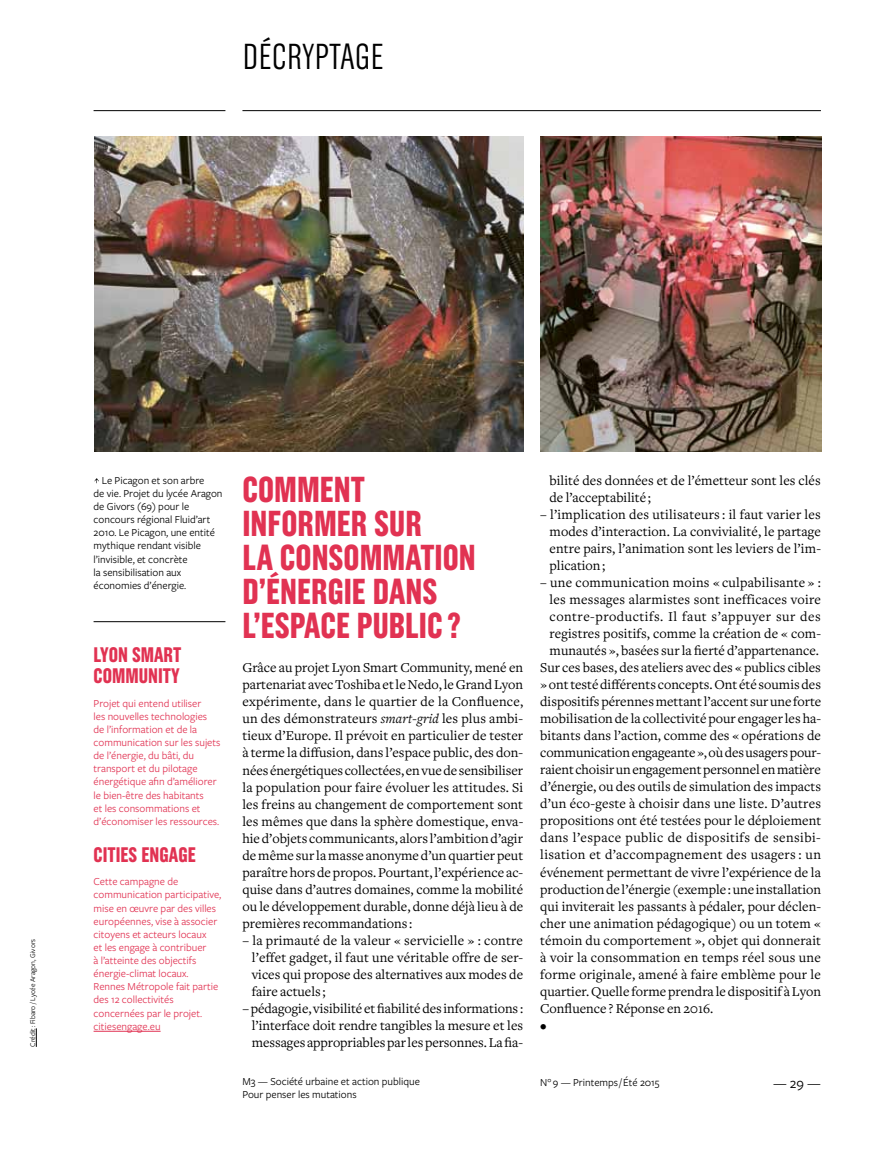
<style>
.page{position:relative;width:872px;height:1149px;background:#fff}
.page>*{position:absolute;margin:0;border:0;box-sizing:border-box;transform-origin:0 0}
.t1{font:700 36px/34px "Grotzec Head Condensed";color:#e13252}
.t2{font:300 36px "Grotzec Head Condensed";color:#000}
.t3{font:700 21px/21px "Grotzec Head Condensed";color:#e13252}
.t4{font:15px "Freight Sans";color:#000}
.t5{font:14.1px/17px "Freight Text";color:#000;text-align:justify}
.t6{font:14.1px "Freight Text";letter-spacing:.03em;color:#000}
.t7{font:14.1px "Freight Text";letter-spacing:.035em;color:#000}
.t8{font:14.1px "Freight Text";letter-spacing:.025em;color:#000}
.t9{font:14.1px "Freight Text";letter-spacing:.02em;color:#000}
.t10{font:11.1px/13px "Freight Sans";color:#e13252}
.t11{font:11.1px/13px "Freight Sans";color:#000}
.t12{font:7.5px "Freight Sans";color:#000}
.s1{font-style:italic;font-size:13.8px}
</style>
<div class="page">
<hr style="left:94px;top:110px;width:131px;height:1px;background:#000">
<hr style="left:242px;top:110px;width:579px;height:1px;background:#000">
<hr style="left:94px;top:621px;width:131px;height:1px;background:#000">
<img style="left:540px;top:136px;width:281px;height:315px">
<img style="left:94px;top:136px;width:429px;height:315px">
<hr style="left:94px;top:1030px;width:67px;height:1px;background:#e13252">
<svg style="left:36px;top:1028px;width:1px;height:18px"></svg>
<svg style="left:94px;top:478px;width:5px;height:5px"></svg>
<h1 class="t2" style="left:242px;top:35px;width:143px">DÉCRYPTAGE</h1>
<p class="t12" style="left:29px;top:1046px;width:109px;rotate:-90deg">Crédit: Fibaro / Lycée Aragon, Givors</p>
<p class="t11" style="left:94px;top:473px;width:130px;text-indent:8px">Le Picagon et son arbre<br>de vie. Projet du lycée Aragon de Givors (69) pour le concours régional Fluid’art<br>2010. Le Picagon, une entité mythique rendant visible l’invisible, et concrète<br>la sensibilisation aux économies d’énergie.</p>
<h2 class="t3" style="left:94px;top:644px;width:89px">LYON SMART<br>COMMUNITY</h2>
<p class="t10" style="left:94px;top:696px;width:128px">Projet qui entend utiliser<br>les nouvelles technologies de l’information et de la communication sur les sujets de l’énergie, du bâti, du transport et du pilotage énergétique afin d’améliorer le bien-être des habitants<br>et les consommations et d’économiser les ressources.</p>
<h2 class="t3" style="left:94px;top:843px;width:104px">CITIES ENGAGE</h2>
<p class="t10" style="left:94px;top:875px;width:129px">Cette campagne de communication participative, mise en œuvre par des villes européennes, vise à associer citoyens et acteurs locaux<br>et les engage à contribuer<br>à l’atteinte des objectifs énergie-climat locaux.<br>Rennes Métropole fait partie des 12 collectivités concernées par le projet. citiesengage.eu</p>
<h1 class="t1" style="left:242px;top:472px;width:235px">COMMENT<br>INFORMER SUR<br>LA CONSOM MATION<br>D’ÉNERGIE DANS<br>L’ESPACE PUBLIC ?</h1>
<p class="t5" style="left:242px;top:659px;width:282px">Grâce au projet Lyon Smart Community, mené en partenariat avec Toshiba et le Nedo, le Grand Lyon expérimente, dans le quartier de la Confluence, un des démonstrateurs <span class="s1">smart-grid</span> les plus ambi&shy;tieux d’Europe. Il prévoit en particulier de tester à terme la diffusion, dans l’espace public, des don&shy;nées énergétiques collectées, en vue de sensibiliser la population pour faire évoluer les attitudes. Si les freins au changement de comportement sont les mêmes que dans la sphère domestique, enva&shy;hie d’objets communicants, alors l’ambition d’agir de même sur la masse anonyme d’un quartier peut paraître hors de propos. Pourtant, l’expérience ac&shy;quise dans d’autres domaines, comme la mobilité ou le développement durable, donne déjà lieu à de premières recommandations :</p>
<p class="t5" style="left:252px;top:931px;width:273px;text-indent:-9px">– la primauté de la valeur « servicielle » : contre l’effet gadget, il faut une véritable offre de ser&shy;vices qui propose des alternatives aux modes de faire actuels ;</p>
<p class="t5" style="left:252px;top:999px;width:273px;text-indent:-9px">– pédagogie, visibilité et fiabilité des informations : l’interface doit rendre tangibles la mesure et les messages appropriables par les personnes. La fia-</p>
<p class="t5" style="left:549px;top:472px;width:273px">bilité des données et de l’émetteur sont les clés de l’acceptabilité ;</p>
<p class="t5" style="left:549px;top:506px;width:273px;text-indent:-9px">– l’implication des utilisateurs : il faut varier les modes d’interaction. La convivialité, le partage entre pairs, l’animation sont les leviers de l’im&shy;plication ;</p>
<p class="t5" style="left:540px;top:574px;width:282px">– une communication moins « culpabilisante » :</p>
<p class="t5" style="left:549px;top:591px;width:273px">les messages alarmistes sont inefficaces voire</p>
<p class="t7" style="left:549px;top:608px;width:273px">contre-productifs. Il faut s’appuyer sur des</p>
<p class="t5" style="left:549px;top:625px;width:273px">registres positifs, comme la création de « com-</p>
<p class="t5" style="left:549px;top:642px;width:271px">munautés », basées sur la fierté d’appartenance.</p>
<p class="t5" style="left:540px;top:659px;width:282px">Sur ces bases, des ateliers avec des « publics cibles</p>
<p class="t5" style="left:540px;top:676px;width:282px">» ont testé différents concepts. Ont été soumis des</p>
<p class="t5" style="left:540px;top:693px;width:282px">dispositifs pérennes mettant l’accent sur une forte</p>
<p class="t5" style="left:540px;top:710px;width:282px">mobilisation de la collectivité pour engager les ha-</p>
<p class="t5" style="left:540px;top:727px;width:282px">bitants dans l’action, comme des « opérations de</p>
<p class="t5" style="left:540px;top:744px;width:282px">communication engageante», où des usagers pour-</p>
<p class="t5" style="left:540px;top:761px;width:282px">raient choisir un engagement personnel en matière</p>
<p class="t5" style="left:540px;top:778px;width:282px">d’énergie, ou des outils de simulation des impacts</p>
<p class="t5" style="left:540px;top:795px;width:282px">d’un éco-geste à choisir dans une liste. D’autres</p>
<p class="t5" style="left:540px;top:812px;width:282px">propositions ont été testées pour le déploiement</p>
<p class="t6" style="left:540px;top:829px;width:282px">dans l’espace public de dispositifs de sensibi-</p>
<p class="t8" style="left:540px;top:846px;width:282px">lisation et d’accompagnement des usagers : un</p>
<p class="t5" style="left:540px;top:863px;width:282px">événement permettant de vivre l’expérience de la</p>
<p class="t5" style="left:540px;top:880px;width:282px">production de l’énergie (exemple : une installation</p>
<p class="t5" style="left:540px;top:897px;width:282px">qui inviterait les passants à pédaler, pour déclen-</p>
<p class="t5" style="left:540px;top:914px;width:282px">cher une animation pédagogique) ou un totem «</p>
<p class="t5" style="left:540px;top:931px;width:282px">témoin du comportement », objet qui donnerait</p>
<p class="t9" style="left:540px;top:948px;width:282px">à voir la consommation en temps réel sous une</p>
<p class="t5" style="left:540px;top:965px;width:282px">forme originale, amené à faire emblème pour le</p>
<p class="t5" style="left:540px;top:982px;width:282px">quartier. Quelle forme prendra le dispositif à Lyon</p>
<p class="t5" style="left:540px;top:999px;width:175px">Confluence ? Réponse en 2016.</p>
<p class="t5" style="left:540px;top:1016px;width:8px">•</p>
<p class="t11" style="left:242px;top:1074px;width:179px">M3 — Société urbaine et action publique</p>
<p class="t11" style="left:540px;top:1075px;width:121px">N° 9 — Printemps / Été 2015</p>
<p class="t11" style="left:242px;top:1087px;width:116px">Pour penser les mutations</p>
<p class="t4" style="left:773px;top:1074px;width:49px">— 29 —</p>
</div>
